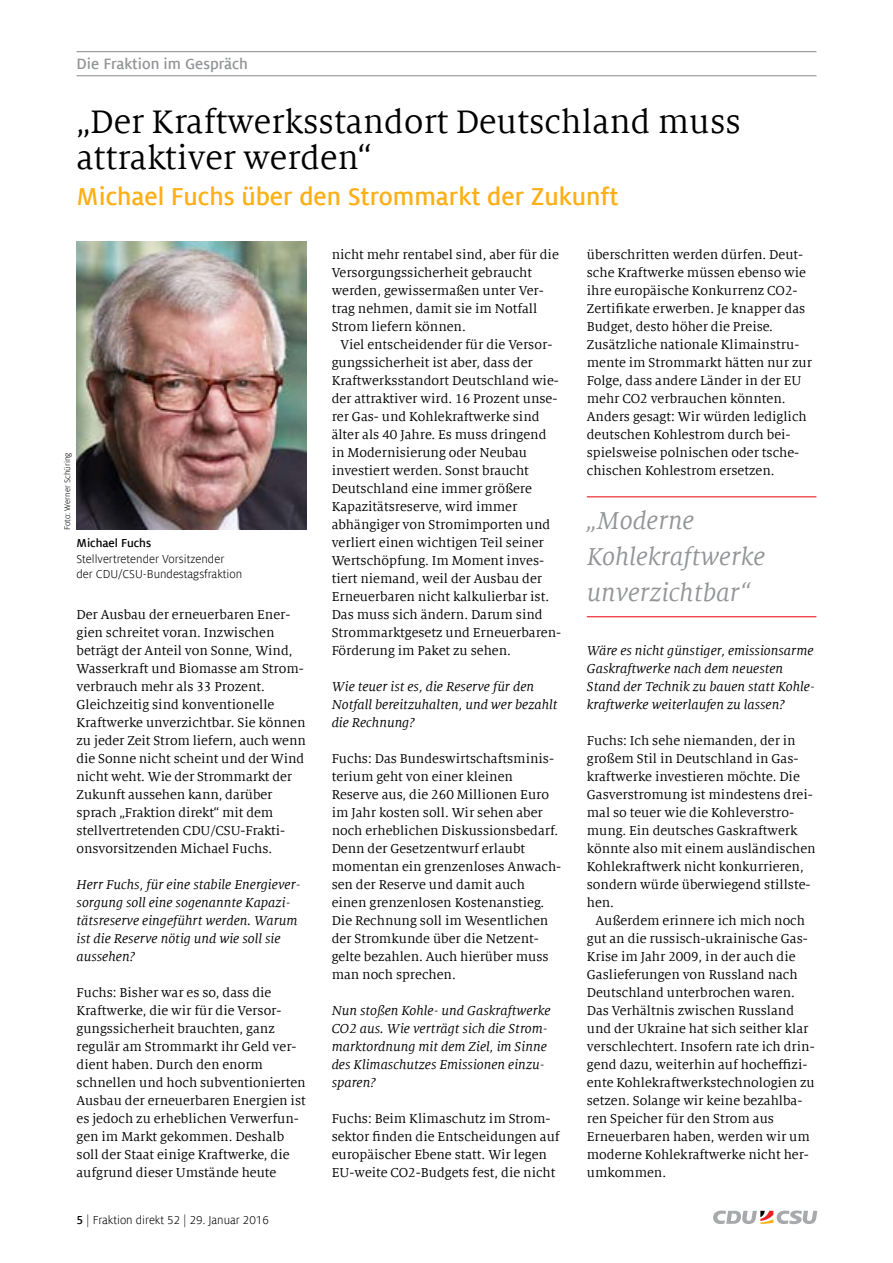
<style>
.page{position:relative;width:893px;height:1263px;background:#fff}
.page>*{position:absolute;margin:0;border:0;box-sizing:border-box;transform-origin:0 0}
.t1{font:36px/36px "Milo Serif Offc";color:#000}
.t2{font:700 27px "Milo Sans Offc";color:#fcaf17}
.t3{font:italic 27px/36px "Milo Serif Offc";color:#939598}
.t4{font:700 16.5px "Milo Sans Offc";color:#939598}
.t5{font:14.25px/18px "Milo Serif Offc";color:#000}
.t6{font:italic 14.25px/18px "Milo Serif Offc";color:#000}
.t7{font:12.75px/15.3px "Milo Sans Offc";color:#000}
.t8{font:700 12.75px "Milo Sans Offc";color:#000}
.t9{font:9px "Milo Sans Offc";color:#000}
.s1{font-weight:700}
</style>
<div class="page">
<svg style="left:713px;top:1210px;width:104px;height:14px"></svg>
<hr style="left:77px;top:51px;width:739px;height:1px;background:#939598">
<hr style="left:77px;top:75px;width:739px;height:1px;background:#939598">
<hr style="left:587px;top:496px;width:229px;height:1px;background:#ed1d24">
<hr style="left:587px;top:616px;width:229px;height:1px;background:#ed1d24">
<img style="left:77px;top:241px;width:229px;height:288px">
<p class="t4" style="left:77px;top:53px;width:173px">Die Fraktion im Gespräch</p>
<h1 class="t1" style="left:77px;top:103px;width:666px">„Der Kraftwerksstandort Deutschland muss attraktiver werden“</h1>
<h2 class="t2" style="left:77px;top:180px;width:543px">Michael Fuchs über den Strommarkt der Zukunft</h2>
<p class="t9" style="left:62px;top:530px;width:79px;rotate:-90deg">Foto: Werner Schüring</p>
<p class="t8" style="left:77px;top:535px;width:76px">Michael Fuchs</p>
<p class="t7" style="left:77px;top:551px;width:167px">Stellvertretender Vorsitzender der CDU/CSU-Bundestagsfraktion</p>
<p class="t5" style="left:77px;top:606px;width:231px">Der Ausbau der erneuerbaren Ener&shy;gien schreitet voran. Inzwischen beträgt der Anteil von Sonne, Wind, Wasserkraft und Biomasse am Strom&shy;verbrauch mehr als 33 Prozent.<br>Gleichzeitig sind konventionelle Kraftwerke unverzichtbar. Sie können zu jeder Zeit Strom liefern, auch wenn die Sonne nicht scheint und der Wind nicht weht. Wie der Strommarkt der Zukunft aussehen kann, darüber sprach „Fraktion direkt“ mit dem stellvertretenden CDU/CSU-Frakti&shy;onsvorsitzenden Michael Fuchs.</p>
<p class="t6" style="left:77px;top:876px;width:226px">Herr Fuchs, für eine stabile Energiever&shy;sorgung soll eine sogenannte Kapazi&shy;tätsreserve eingeführt werden. Warum ist die Reserve nötig und wie soll sie aussehen?</p>
<p class="t5" style="left:77px;top:983px;width:231px">Fuchs: Bisher war es so, dass die Kraftwerke, die wir für die Versor&shy;gungssicherheit brauchten, ganz regulär am Strommarkt ihr Geld ver&shy;dient haben. Durch den enorm schnellen und hoch subventionierten Ausbau der erneuerbaren Energien ist es jedoch zu erheblichen Verwerfun&shy;gen im Markt gekommen. Deshalb soll der Staat einige Kraftwerke, die aufgrund dieser Umstände heute</p>
<p class="t7" style="left:77px;top:1212px;width:194px"><span class="s1">5</span> | Fraktion direkt 52 | 29. Januar 2016</p>
<p class="t5" style="left:332px;top:245px;width:229px">nicht mehr rentabel sind, aber für die<br>Versorgungssicherheit gebraucht werden, gewissermaßen unter Ver&shy;trag nehmen, damit sie im Notfall<br>Strom liefern können.</p>
<p class="t5" style="left:332px;top:335px;width:231px;text-indent:9px">Viel entscheidender für die Versor&shy;gungssicherheit ist aber, dass der Kraftwerksstandort Deutschland wie&shy;der attraktiver wird. 16 Prozent unse&shy;rer Gas- und Kohlekraftwerke sind älter als 40 Jahre. Es muss dringend in Modernisierung oder Neubau investiert werden. Sonst braucht Deutschland eine immer größere Kapazitätsreserve, wird immer abhängiger von Stromimporten und verliert einen wichtigen Teil seiner Wertschöpfung. Im Moment inves&shy;tiert niemand, weil der Ausbau der Erneuerbaren nicht kalkulierbar ist.<br>Das muss sich ändern. Darum sind Strommarktgesetz und Erneuerbaren-Förderung im Paket zu sehen.</p>
<p class="t6" style="left:332px;top:677px;width:227px">Wie teuer ist es, die Reserve für den<br>Notfall bereitzuhalten, und wer bezahlt die Rechnung?</p>
<p class="t5" style="left:332px;top:749px;width:231px">Fuchs: Das Bundeswirtschaftsminis&shy;terium geht von einer kleinen Reserve aus, die 260 Millionen Euro im Jahr kosten soll. Wir sehen aber noch erheblichen Diskussionsbedarf.<br>Denn der Gesetzentwurf erlaubt momentan ein grenzenloses Anwach&shy;sen der Reserve und damit auch einen grenzenlosen Kostenanstieg.<br>Die Rechnung soll im Wesentlichen der Stromkunde über die Netzent&shy;gelte bezahlen. Auch hierüber muss man noch sprechen.</p>
<p class="t6" style="left:332px;top:1001px;width:221px">Nun stoßen Kohle- und Gaskraftwerke<br>CO2 aus. Wie verträgt sich die Strom&shy;marktordnung mit dem Ziel, im Sinne des Klimaschutzes Emissionen einzu&shy;sparen?</p>
<p class="t5" style="left:332px;top:1109px;width:229px">Fuchs: Beim Klimaschutz im Strom&shy;sektor finden die Entscheidungen auf europäischer Ebene statt. Wir legen EU-weite CO2-Budgets fest, die nicht</p>
<p class="t5" style="left:587px;top:246px;width:227px">überschritten werden dürfen. Deut&shy;sche Kraftwerke müssen ebenso wie ihre europäische Konkurrenz CO2- Zertifikate erwerben. Je knapper das Budget, desto höher die Preise.<br>Zusätzliche nationale Klimainstru&shy;mente im Strommarkt hätten nur zur Folge, dass andere Länder in der EU mehr CO2 verbrauchen könnten.<br>Anders gesagt: Wir würden lediglich deutschen Kohlestrom durch bei&shy;spielsweise polnischen oder tsche&shy;chischen Kohlestrom ersetzen.</p>
<h2 class="t3" style="left:587px;top:502px;width:180px">„Moderne<br>Kohlekraftwerke unverzichtbar“</h2>
<p class="t6" style="left:587px;top:642px;width:230px">Wäre es nicht günstiger, emissionsarme Gaskraftwerke nach dem neuesten Stand der Technik zu bauen statt Kohle&shy;kraftwerke weiterlaufen zu lassen?</p>
<p class="t5" style="left:587px;top:732px;width:230px">Fuchs: Ich sehe niemanden, der in großem Stil in Deutschland in Gas&shy;kraftwerke investieren möchte. Die<br>Gasverstromung ist mindestens drei&shy;mal so teuer wie die Kohleverstro&shy;mung. Ein deutsches Gaskraftwerk könnte also mit einem ausländischen<br>Kohlekraftwerk nicht konkurrieren, sondern würde überwiegend stillste&shy;hen.</p>
<p class="t5" style="left:587px;top:912px;width:230px;text-indent:9px">Außerdem erinnere ich mich noch gut an die russisch-ukrainische Gas-Krise im Jahr 2009, in der auch die Gaslieferungen von Russland nach Deutschland unterbrochen waren.<br>Das Verhältnis zwischen Russland und der Ukraine hat sich seither klar verschlechtert. Insofern rate ich drin&shy;gend dazu, weiterhin auf hocheffizi&shy;ente Kohlekraftwerkstechnologien zu setzen. Solange wir keine bezahlba&shy;ren Speicher für den Strom aus Erneuerbaren haben, werden wir um moderne Kohlekraftwerke nicht her&shy;umkommen.</p>
</div>
